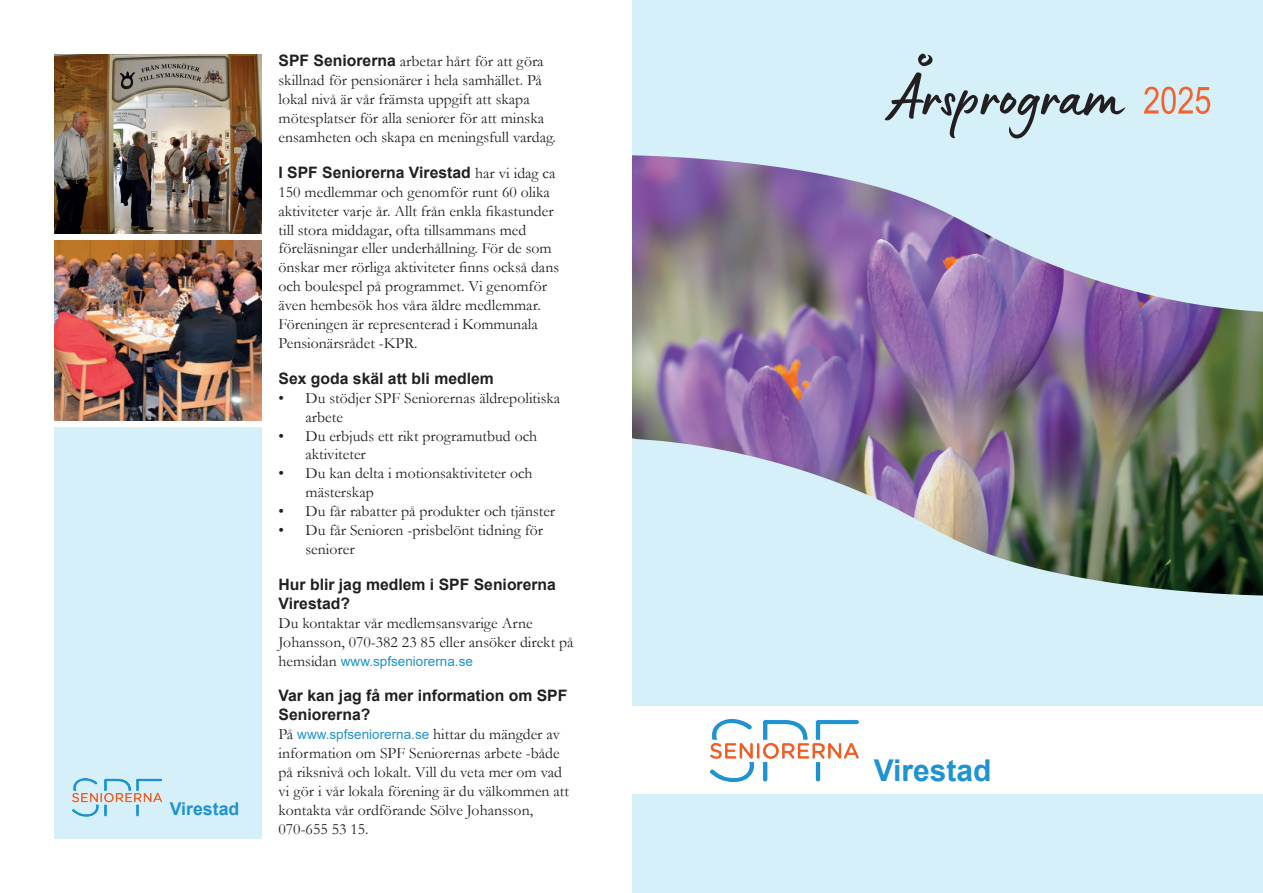
<style>
.page{position:relative;width:1263px;height:893px;background:#fff}
.page>*{position:absolute;margin:0;border:0;box-sizing:border-box;transform-origin:0 0}
.t1{font:700 30px "Arial";color:#1f92d1}
.t2{font:700 17.7px "Arial";color:#1f92d1}
.t3{font:15.75px/18.9px "Garamond";color:#231f20}
.t4{font:700 15.75px/18.9px "Arial";color:#231f20}
.t5{font:13.5px "Arial";color:#1f92d1}
.s1{font-family:"Arial";font-weight:700}
.s2{font-family:"Garamond";font-weight:400}
.s3{font-family:"Garamond";font-size:15.75px;color:#231f20}
</style>
<div class="page">
<img style="left:632px;top:316px;width:631px;height:119px">
<svg style="left:632px;top:0;width:631px;height:316px;background:#bcc5da"></svg>
<img style="left:632px;top:435px;width:631px;height:166px">
<div style="left:632px;top:601px;width:631px;height:292px;background:#d6f0fa"></div>
<div style="left:631px;top:706px;width:632px;height:88px;background:#fff"></div>
<svg style="left:1144px;top:87px;width:66px;height:27px;background:#dfbdb2"></svg>
<svg style="left:883px;top:54px;width:244px;height:85px;background:#bdd3dc"></svg>
<img style="left:710px;top:720px;width:162px;height:79px">
<div style="left:54px;top:427px;width:207px;height:412px;background:#d6f0fa"></div>
<img style="left:72px;top:778px;width:91px;height:39px">
<img style="left:54px;top:54px;width:207px;height:180px">
<img style="left:54px;top:240px;width:207px;height:181px">
<p class="t2" style="left:170px;top:796px;width:71px">Virestad</p>
<p class="t3" style="left:279px;top:52px;width:279px"><span class="s1">SPF Seniorerna</span> arbetar hårt för att göra skillnad för pensionärer i hela samhället. På lokal nivå är vår främsta uppgift att skapa mötesplatser för alla seniorer för att minska ensamheten och skapa en meningsfull vardag.</p>
<p class="t4" style="left:279px;top:163px;width:279px">I SPF Seniorerna Virestad <span class="s2">har vi idag ca</span></p>
<p class="t3" style="left:279px;top:182px;width:282px">150 medlemmar och genomför runt 60 olika aktiviteter varje år. Allt från enkla fikastunder till stora middagar, ofta tillsammans med föreläsningar eller underhållning. För de som önskar mer rörliga aktiviteter finns också dans och boulespel på programmet. Vi genomför även hembesök hos våra äldre medlemmar.<br>Föreningen är representerad i Kommunala Pensionärsrådet -KPR.</p>
<p class="t4" style="left:279px;top:369px;width:217px">Sex goda skäl att bli medlem</p>
<p class="t3" style="left:305px;top:388px;width:256px;text-indent:-27px">• Du stödjer SPF Seniorernas äldrepolitiska arbete</p>
<p class="t3" style="left:305px;top:426px;width:233px;text-indent:-27px">• Du erbjuds ett rikt programutbud och aktiviteter</p>
<p class="t3" style="left:305px;top:464px;width:228px;text-indent:-27px">• Du kan delta i motionsaktiviteter och mästerskap</p>
<p class="t3" style="left:279px;top:501px;width:278px">• Du får rabatter på produkter och tjänster</p>
<p class="t3" style="left:305px;top:520px;width:239px;text-indent:-27px">• Du får Senioren -prisbelönt tidning för seniorer</p>
<p class="t4" style="left:279px;top:575px;width:279px">Hur blir jag medlem i SPF Seniorerna<br>Virestad?</p>
<p class="t3" style="left:279px;top:613px;width:297px">Du kontaktar vår medlemsansvarige Arne<br>Johansson, 070-382 23 85 eller ansöker direkt på</p>
<p class="t5" style="left:279px;top:651px;width:196px"><span class="s3">hemsidan</span> www.spfseniorerna.se</p>
<p class="t4" style="left:279px;top:687px;width:290px">Var kan jag få mer information om SPF<br>Seniorerna?</p>
<p class="t5" style="left:279px;top:725px;width:283px"><span class="s3">På</span> www.spfseniorerna.se <span class="s3">hittar du mängder av</span></p>
<p class="t3" style="left:279px;top:743px;width:292px">information om SPF Seniorernas arbete -både på riksnivå och lokalt. Vill du veta mer om vad vi gör i vår lokala förening är du välkommen att kontakta vår ordförande Sölve Johansson, 070-655 53 15.</p>
<h1 class="t1" style="left:874px;top:749px;width:119px">Virestad</h1>
</div>
